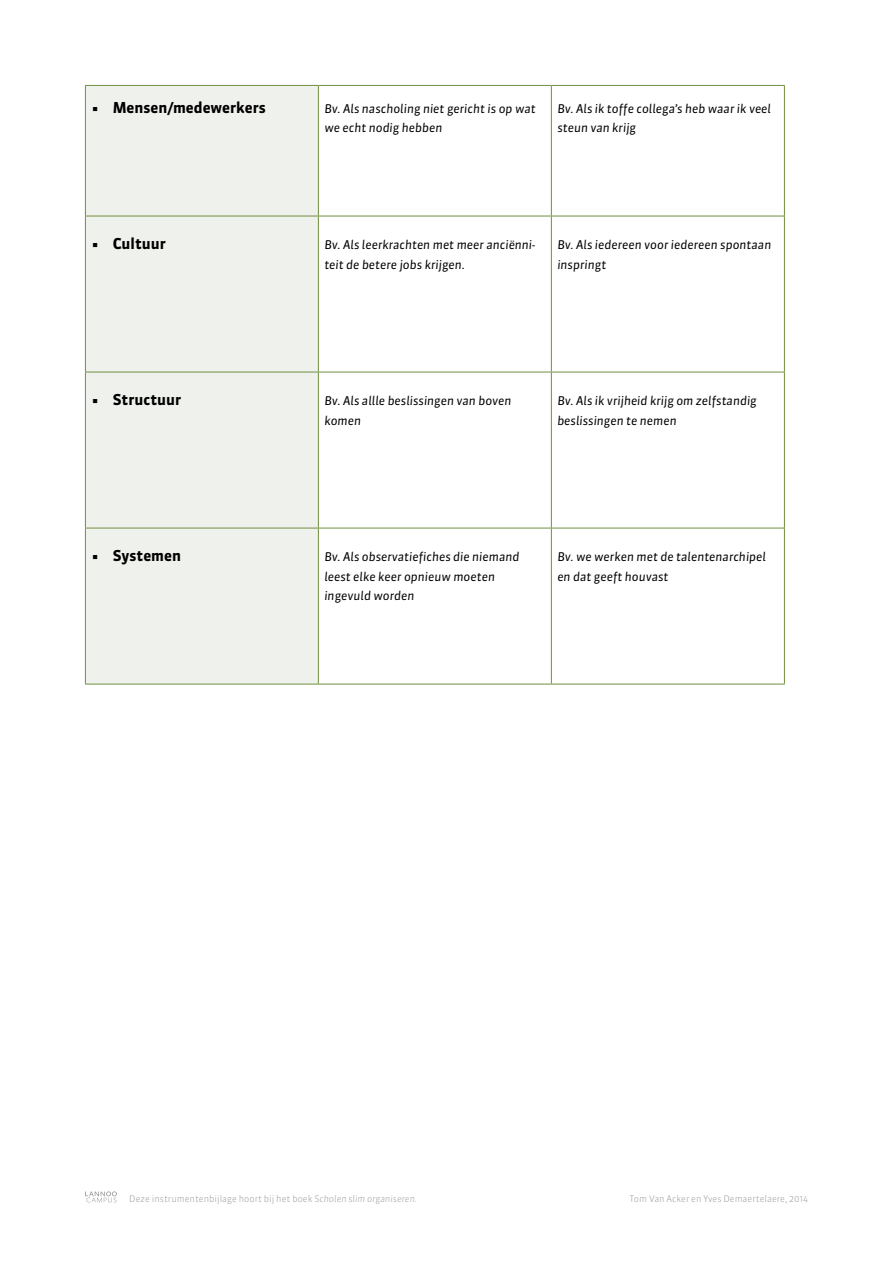
<style>
.page{position:relative;width:893px;height:1263px;background:#fff}
.page>*{position:absolute;margin:0;border:0;box-sizing:border-box;transform-origin:0 0}
.t1{font:700 15px "Sanuk";color:#000}
.t2{font:italic 12px/19.5px "Sanuk";color:#000}
.t3{font:300 9px "Sanuk";color:#9d9d9c}
.s1{font-style:italic}
</style>
<div class="page">
<svg style="left:85px;top:1191px;width:32px;height:11px"></svg>
<div style="left:86px;top:86px;width:232px;height:598px;background:#eff1ec"></div>
<hr style="left:85px;top:85px;width:233px;height:1px;background:#718f40">
<hr style="left:85px;top:86px;width:1px;height:130px;background:#718f40">
<hr style="left:318px;top:85px;width:233px;height:1px;background:#718f40">
<hr style="left:318px;top:86px;width:1px;height:130px;background:#718f40">
<hr style="left:551px;top:85px;width:234px;height:1px;background:#718f40">
<hr style="left:551px;top:86px;width:1px;height:130px;background:#718f40">
<hr style="left:784px;top:86px;width:1px;height:130px;background:#718f40">
<hr style="left:85px;top:216px;width:233px;height:1px;background:#718f40">
<hr style="left:85px;top:216px;width:1px;height:156px;background:#718f40">
<hr style="left:318px;top:216px;width:233px;height:1px;background:#718f40">
<hr style="left:318px;top:216px;width:1px;height:156px;background:#718f40">
<hr style="left:551px;top:216px;width:234px;height:1px;background:#718f40">
<hr style="left:551px;top:216px;width:1px;height:156px;background:#718f40">
<hr style="left:784px;top:216px;width:1px;height:156px;background:#718f40">
<hr style="left:85px;top:372px;width:233px;height:1px;background:#718f40">
<hr style="left:85px;top:372px;width:1px;height:156px;background:#718f40">
<hr style="left:318px;top:372px;width:233px;height:1px;background:#718f40">
<hr style="left:318px;top:372px;width:1px;height:156px;background:#718f40">
<hr style="left:551px;top:372px;width:234px;height:1px;background:#718f40">
<hr style="left:551px;top:372px;width:1px;height:156px;background:#718f40">
<hr style="left:784px;top:372px;width:1px;height:156px;background:#718f40">
<hr style="left:85px;top:528px;width:233px;height:1px;background:#718f40">
<hr style="left:85px;top:528px;width:1px;height:156px;background:#718f40">
<hr style="left:318px;top:528px;width:233px;height:1px;background:#718f40">
<hr style="left:318px;top:528px;width:1px;height:156px;background:#718f40">
<hr style="left:551px;top:528px;width:234px;height:1px;background:#718f40">
<hr style="left:551px;top:528px;width:1px;height:156px;background:#718f40">
<hr style="left:784px;top:528px;width:1px;height:156px;background:#718f40">
<hr style="left:85px;top:684px;width:233px;height:1px;background:#718f40">
<hr style="left:318px;top:684px;width:233px;height:1px;background:#718f40">
<hr style="left:551px;top:684px;width:234px;height:1px;background:#718f40">
<p class="t1" style="left:91px;top:98px;width:176px">• Mensen/medewerkers</p>
<p class="t2" style="left:324px;top:98px;width:213px">Bv. Als nascholing niet gericht is op wat we echt nodig hebben</p>
<p class="t2" style="left:557px;top:98px;width:215px">Bv. Als ik toffe collega’s heb waar ik veel steun van krijg</p>
<p class="t1" style="left:91px;top:234px;width:76px">• Cultuur</p>
<p class="t2" style="left:324px;top:235px;width:212px">Bv. Als leerkrachten met meer anciënni&shy;teit de betere jobs krijgen.</p>
<p class="t2" style="left:557px;top:235px;width:216px">Bv. Als iedereen voor iedereen spontaan inspringt</p>
<p class="t1" style="left:91px;top:390px;width:91px">• Structuur</p>
<p class="t2" style="left:324px;top:391px;width:189px">Bv. Als allle beslissingen van boven komen</p>
<p class="t2" style="left:557px;top:391px;width:201px">Bv. Als ik vrijheid krijg om zelfstandig beslissingen te nemen</p>
<p class="t1" style="left:91px;top:546px;width:91px">• Systemen</p>
<p class="t2" style="left:324px;top:547px;width:197px">Bv. Als observatiefiches die niemand leest elke keer opnieuw moeten ingevuld worden</p>
<p class="t2" style="left:557px;top:547px;width:210px">Bv. we werken met de talentenarchipel en dat geeft houvast</p>
<p class="t3" style="left:129px;top:1193px;width:289px">Deze instrumentenbijlage hoort bij het boek <span class="s1">Scholen slim organiseren.</span></p>
<p class="t3" style="left:629px;top:1193px;width:180px">Tom Van Acker en Yves Demaertelaere, 2014</p>
</div>
